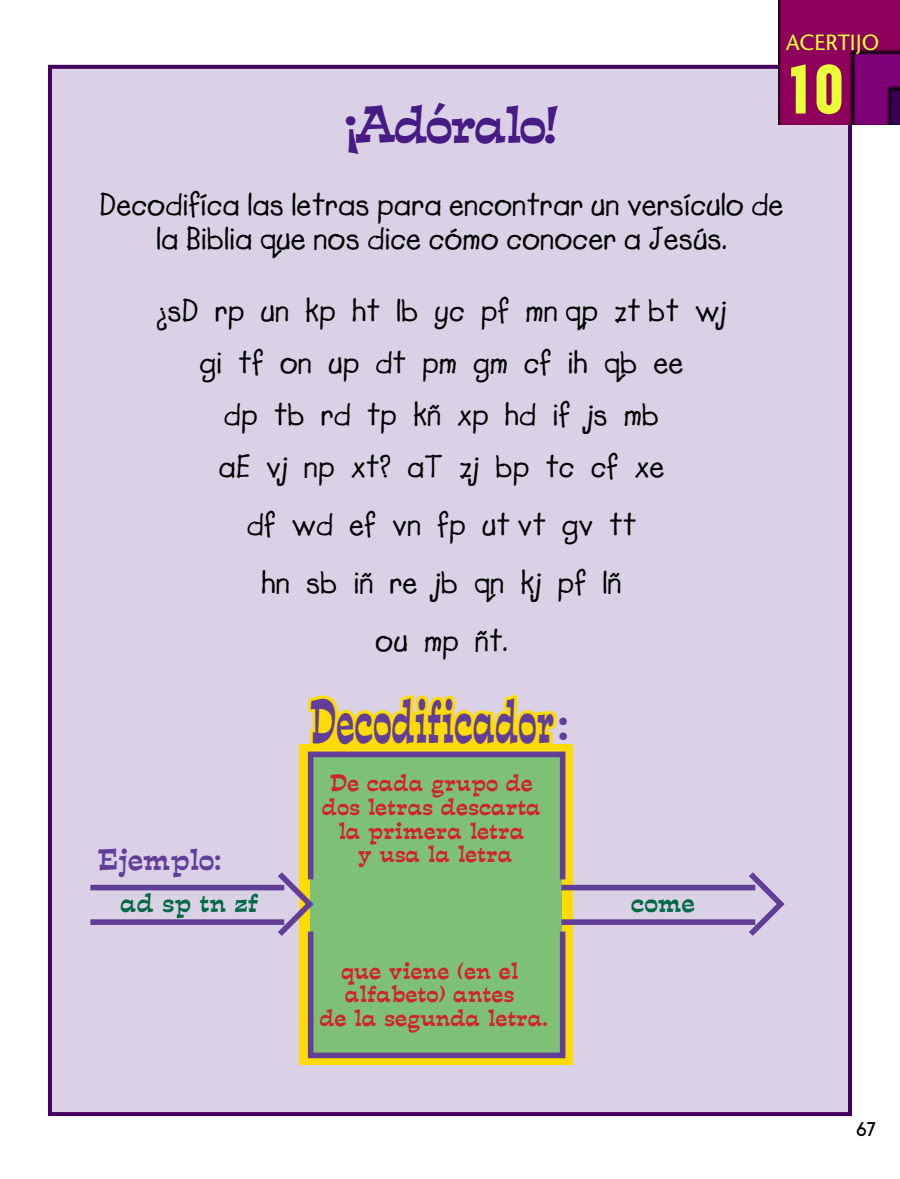
<style>
.page{position:relative;width:900px;height:1179px;background:#fff}
.page>*{position:absolute;margin:0;border:0;box-sizing:border-box;transform-origin:0 0}
.t1{font:700 condensed 64px "Placard";color:#ebff38}
.t2{font:56.2px "Estro Font";color:#623e99;scale:.58 1}
.t3{font:48px "Estro Font";letter-spacing:-.05em;color:#481b84}
.t4{font:42px "Estro Font";color:#623e99}
.t5{font:700 32px/52px "Lemonade";color:#000;text-align:center}
.t6{font:27.4px "Estro Font";color:#623e99}
.t7{font:23.8px "Estro Font";color:#026a43}
.t8{font:22px "Stone Sans";color:#ebff38}
.t9{font:21.4px/23.6px "Estro Font";color:#d1232a;text-align:center}
.t10{font:700 20px "New Garden";color:#000}
</style>
<div class="page">
<div style="left:52px;top:69px;width:796px;height:1043px;background:#dad1e7"></div>
<svg style="left:299px;top:744px;width:274px;height:321px;background:#f7d407"></svg>
<div style="left:310px;top:756px;width:252px;height:301px;background:#7ec077"></div>
<div style="left:308px;top:752px;width:257px;height:130px;border:6px solid #623e99"></div>
<div style="left:308px;top:929px;width:257px;height:129px;border:6px solid #623e99"></div>
<div style="left:90px;top:885px;width:194px;height:5px;background:#623e99"></div>
<div style="left:90px;top:919px;width:194px;height:6px;background:#623e99"></div>
<svg style="left:272px;top:866px;width:46px;height:76px"></svg>
<div style="left:561px;top:885px;width:194px;height:5px;background:#623e99"></div>
<div style="left:561px;top:919px;width:194px;height:6px;background:#623e99"></div>
<svg style="left:743px;top:872px;width:42px;height:64px"></svg>
<svg style="left:308px;top:695px;width:249px;height:53px"></svg>
<div style="left:48px;top:65px;width:804px;height:1051px;border:4px solid #43005c"></div>
<img style="left:778px;top:0;width:122px;height:124px">
<h3 class="t3" style="left:345px;top:98px;width:216px">¡Adóralo!</h3>
<p class="t8" style="left:786px;top:33px;width:95px">ACERTIJO</p>
<h1 class="t1" style="left:786px;top:65px;width:59px">10</h1>
<p class="t5" style="left:99px;top:187px;width:686px;line-height:34px">Decodifíca las letras para encontrar un versículo de la Biblia que nos dice cómo conocer a Jesús.</p>
<p class="t5" style="left:157px;top:284px;width:571px">¿sD rp un kp ht lb yc pf mn qp zt bt wj gi tf on up dt pm gm cf ih qb ee<br>dp tb rd tp kñ xp hd if js mb<br>aE vj np xt? aT zj bp tc cf xe</p>
<p class="t5" style="left:247px;top:495px;width:391px;line-height:58px">df wd ef vn fp ut vt gv tt hn sb iñ re jb qn kj pf lñ ou mp ñt.</p>
<h2 class="t2" style="left:310px;top:690px;width:424px">Decodificador</h2>
<h3 class="t4" style="left:558px;top:701px;width:12px">:</h3>
<p class="t9" style="left:322px;top:772px;width:221px">De cada grupo de dos letras descarta la primera letra<br>y usa la letra</p>
<p class="t6" style="left:98px;top:845px;width:125px">Ejemplo:</p>
<p class="t7" style="left:120px;top:890px;width:140px">ad sp tn zf</p>
<p class="t7" style="left:631px;top:890px;width:66px">come</p>
<p class="t9" style="left:319px;top:959px;width:230px">que viene (en el alfabeto) antes<br>de la segunda letra.</p>
<p class="t10" style="left:856px;top:1117px;width:21px">67</p>
</div>
